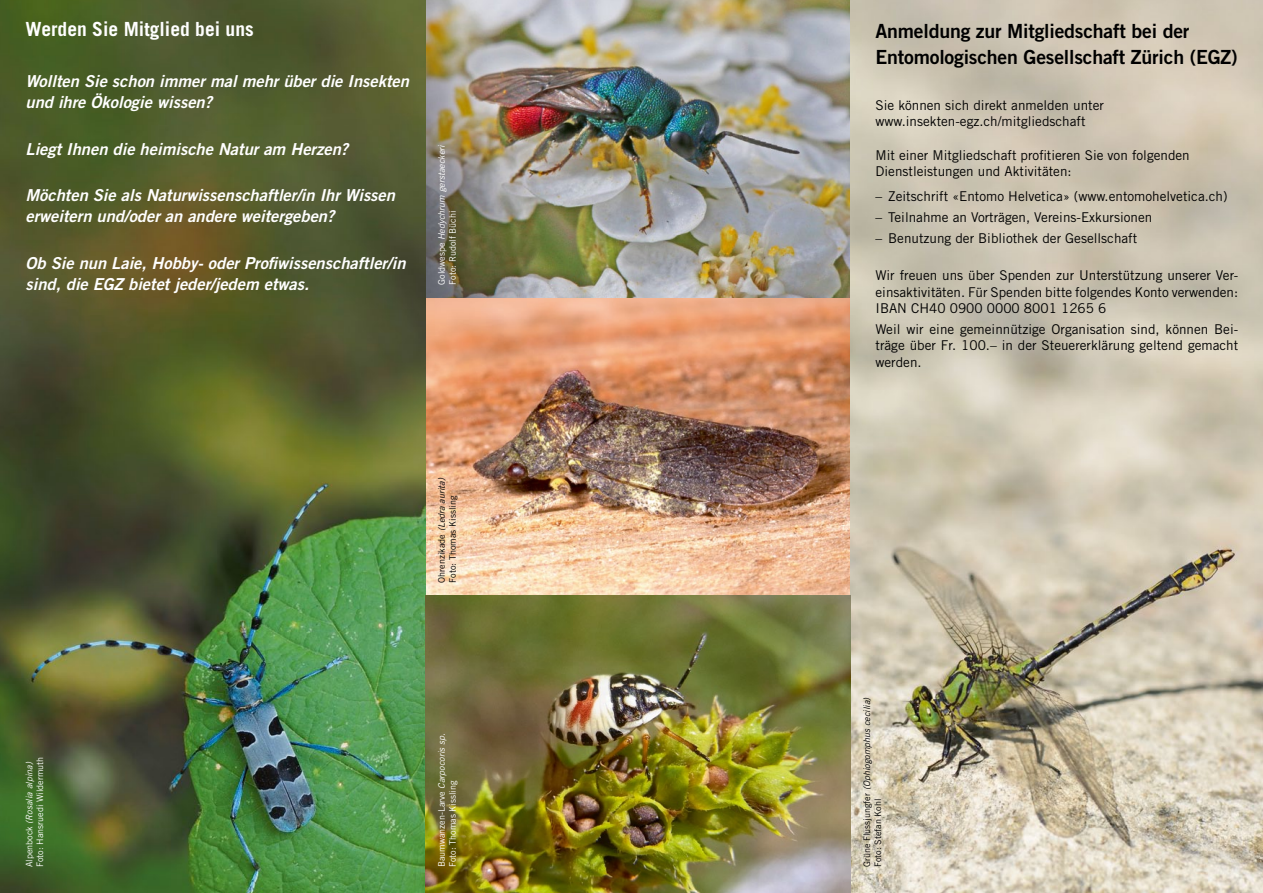
<style>
.page{position:relative;width:1263px;height:893px;background:#fff}
.page>*{position:absolute;margin:0;border:0;box-sizing:border-box;transform-origin:0 0}
.t1{font:19.5px/25.5px "Trade Gothic Bold Two";letter-spacing:-.01em;color:#000}
.t2{font:700 19.5px "Trade Gothic";color:#fff}
.t3{font:italic 16.5px/21px "Trade Gothic Bold Two";color:#fff}
.t4{font:13.5px/16.5px "Trade Gothic";color:#000}
.t5{font:9px/10.8px "Trade Gothic";color:#fff}
.t6{font:9px/10.8px "Trade Gothic";color:#000}
.s1{font-style:italic}
</style>
<div class="page">
<img style="left:0;top:0;width:850px;height:893px">
<svg style="left:850px;top:0;width:413px;height:893px;background:#cac2ae"></svg>
<h1 class="t2" style="left:26px;top:17px;width:230px">Werden Sie Mitglied bei uns</h1>
<p class="t3" style="left:26px;top:70px;width:385px">Wollten Sie schon immer mal mehr über die Insekten und ihre Ökologie wissen?</p>
<p class="t3" style="left:26px;top:138px;width:324px">Liegt Ihnen die heimische Natur am Herzen?</p>
<p class="t3" style="left:26px;top:184px;width:371px">Möchten Sie als Naturwissenschaftler/in Ihr Wissen erweitern und/oder an andere weitergeben?</p>
<p class="t3" style="left:26px;top:252px;width:381px">Ob Sie nun Laie, Hobby- oder Profiwissenschaftler/in sind, die EGZ bietet jeder/jedem etwas.</p>
<p class="t5" style="left:436px;top:285px;width:142px;rotate:-90deg">Goldwespe <span class="s1">Hedychrum gerstaeckeri<br></span>Foto: Rudolf Büchi</p>
<p class="t5" style="left:24px;top:867px;width:112px;rotate:-90deg">Alpenbock <span class="s1">(Rosalia alpina)<br></span>Foto: Hansruedi Wildermuth</p>
<p class="t6" style="left:436px;top:583px;width:106px;rotate:-90deg">Ohrenzikade <span class="s1">(Ledra aurita)<br></span>Foto: Thomas Kissling</p>
<p class="t5" style="left:436px;top:867px;width:136px;rotate:-90deg">Baumwanzen-Larve <span class="s1">Carpocoris sp.<br></span>Foto: Thomas Kissling</p>
<h1 class="t1" style="left:875px;top:18px;width:364px">Anmeldung zur Mitgliedschaft bei der<br>Entomologischen Gesellschaft Zürich (EGZ)</h1>
<p class="t4" style="left:875px;top:97px;width:230px">Sie können sich direkt anmelden unter www.insekten-egz.ch/mitgliedschaft</p>
<p class="t4" style="left:875px;top:147px;width:316px">Mit einer Mitgliedschaft profitieren Sie von folgenden<br>Dienstleistungen und Aktivitäten:</p>
<p class="t4" style="left:875px;top:188px;width:354px">– Zeitschrift «Entomo Helvetica» (www.entomohelvetica.ch)</p>
<p class="t4" style="left:875px;top:209px;width:278px">– Teilnahme an Vorträgen, Vereins-Exkursionen</p>
<p class="t4" style="left:875px;top:230px;width:263px">– Benutzung der Bibliothek der Gesellschaft</p>
<p class="t4" style="left:875px;top:267px;width:364px;text-align:justify">Wir freuen uns über Spenden zur Unterstützung unserer Ver&shy;einsaktivitäten. Für Spenden bitte folgendes Konto verwenden:<br>IBAN CH40 0900 0000 8001 1265 6</p>
<p class="t4" style="left:875px;top:321px;width:364px;text-align:justify">Weil wir eine gemeinnützige Organisation sind, können Bei&shy;träge über Fr. 100.– in der Steuererklärung geltend gemacht werden.</p>
<p class="t6" style="left:861px;top:867px;width:172px;rotate:-90deg">Grüne Flussjungfer <span class="s1">(Ophiogomphus cecilia)<br></span>Foto: Stefan Kohl</p>
</div>
